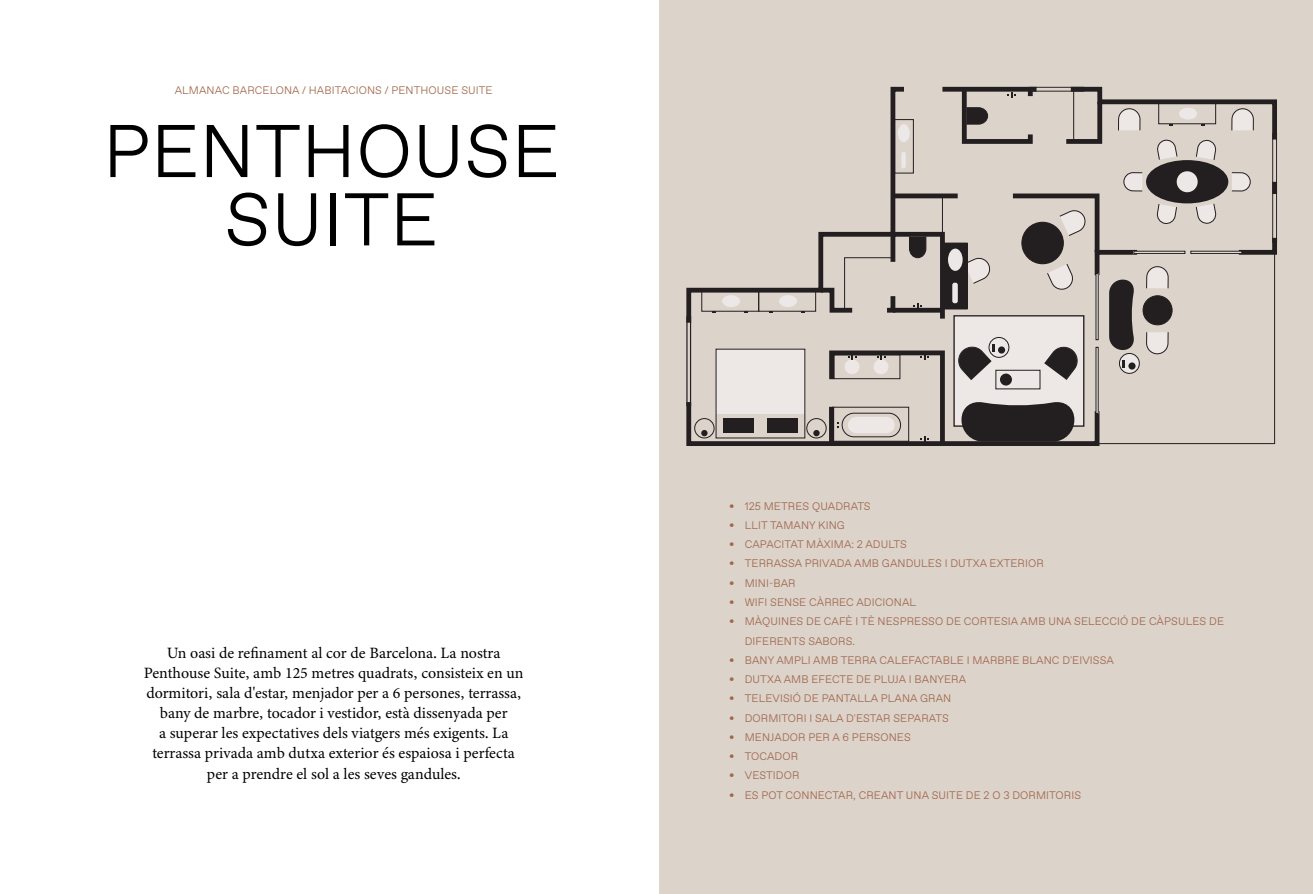
<style>
.page{position:relative;width:1313px;height:894px;background:#fff}
.page>*{position:absolute;margin:0;border:0;box-sizing:border-box;transform-origin:0 0}
.t1{font:300 74.38px/68.2px "Favorit Std";letter-spacing:.01em;color:#000;text-align:center}
.t2{font:15.75px/20.1px "Minion Variable Concept";color:#000;text-align:center}
.t3{font:300 10.94px/19.2px "Favorit Std";letter-spacing:.01em;color:#a1664b}
</style>
<div class="page">
<div style="left:659px;top:0;width:653px;height:893px;background:#dcd3cb"></div>
<svg style="left:686px;top:86px;width:592px;height:360px"></svg>
<div style="left:779px;top:295px;width:18px;height:12px;background:#ece8e7;border-radius:50%"></div>
<div style="left:894px;top:119px;width:20px;height:54px;border:1px solid #231f20"></div>
<div style="left:897px;top:124px;width:12px;height:18px;background:#ece8e7;border-radius:50%"></div>
<hr style="left:901px;top:152px;width:4px;height:16px;background:#ece8e7;border-radius:2px">
<p class="t3" style="left:175px;top:80px;width:319px">ALMANAC BARCELONA / HABITACIONS / PENTHOUSE SUITE</p>
<h1 class="t1" style="left:103px;top:114px;width:458px">PENTHOUSE<br>SUITE</h1>
<p class="t2" style="left:144px;top:642px;width:381px">Un oasi de refinament al cor de Barcelona. La nostra Penthouse Suite, amb 125 metres quadrats, consisteix en un dormitori, sala d'estar, menjador per a 6 persones, terrassa, bany de marbre, tocador i vestidor, està dissenyada per<br>a superar les expectatives dels viatgers més exigents. La terrassa privada amb dutxa exterior és espaiosa i perfecta per a prendre el sol a les seves gandules.</p>
<p class="t3" style="left:729px;top:496px;width:143px">• 125 METRES QUADRATS</p>
<p class="t3" style="left:729px;top:515px;width:117px">• LLIT TAMANY KING</p>
<p class="t3" style="left:729px;top:534px;width:179px">• CAPACITAT MÀXIMA: 2 ADULTS</p>
<p class="t3" style="left:729px;top:553px;width:316px">• TERRASSA PRIVADA AMB GANDULES I DUTXA EXTERIOR</p>
<p class="t3" style="left:729px;top:573px;width:68px">• MINI-BAR</p>
<p class="t3" style="left:729px;top:592px;width:188px">• WIFI SENSE CÀRREC ADICIONAL</p>
<p class="t3" style="left:745px;top:611px;width:481px;text-indent:-16px">• MÀQUINES DE CAFÈ I TÈ NESPRESSO DE CORTESIA AMB UNA SELECCIÓ DE CÀPSULES DE<br>DIFERENTS SABORS.</p>
<p class="t3" style="left:729px;top:650px;width:386px">• BANY AMPLI AMB TERRA CALEFACTABLE I MARBRE BLANC D'EIVISSA</p>
<p class="t3" style="left:729px;top:669px;width:239px">• DUTXA AMB EFECTE DE PLUJA I BANYERA</p>
<p class="t3" style="left:729px;top:688px;width:224px">• TELEVISIÓ DE PANTALLA PLANA GRAN</p>
<p class="t3" style="left:729px;top:707px;width:221px">• DORMITORI I SALA D'ESTAR SEPARATS</p>
<p class="t3" style="left:729px;top:727px;width:183px">• MENJADOR PER A 6 PERSONES</p>
<p class="t3" style="left:729px;top:746px;width:71px">• TOCADOR</p>
<p class="t3" style="left:729px;top:765px;width:72px">• VESTIDOR</p>
<p class="t3" style="left:729px;top:784px;width:353px">• ES POT CONNECTAR, CREANT UNA SUITE DE 2 O 3 DORMITORIS</p>
</div>
